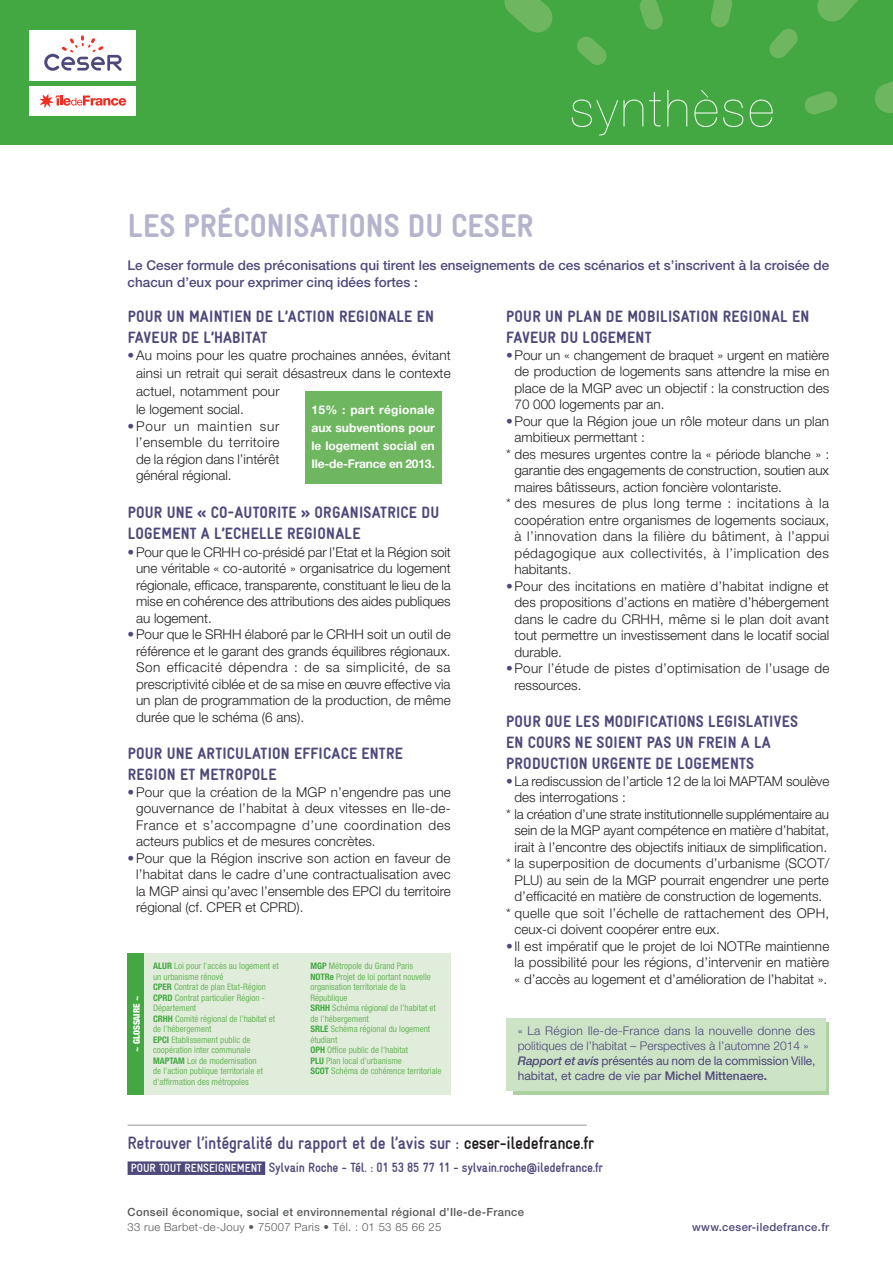
<style>
.page{position:relative;width:893px;height:1263px;background:#fff}
.page>*{position:absolute;margin:0;border:0;box-sizing:border-box;transform-origin:0 0}
.t1{font:900 condensed 33px "Gravur";letter-spacing:.005em;color:#b5b4cd}
.t2{font:700 condensed 18px "Gravur";letter-spacing:-.02em;color:#4e497a}
.t3{font:900 condensed 16.5px/21px "Gravur";letter-spacing:.015em;color:#4e497a}
.t4{font:300 13.5px/16.5px "Helvetica Neue";color:#231f20;text-align:justify}
.t5{font:500 13.5px/16.5px "Helvetica Neue";color:#4e497a}
.t6{font:300 13.5px/16.5px "Helvetica Neue";letter-spacing:.02em;color:#231f20}
.t7{font:300 13.5px "Helvetica Neue";letter-spacing:.035em;color:#231f20}
.t8{font:700 condensed 13.5px "Gravur";letter-spacing:-.02em;color:#4e497a}
.t9{font:300 13.5px "Helvetica Neue";letter-spacing:.03em;color:#231f20}
.t10{font:300 12px/15px "Helvetica Neue";color:#4e497a}
.t11{font:700 12px/18px "Helvetica Neue";color:#fff;text-align:justify}
.t12{font:500 11.25px "Helvetica Neue";letter-spacing:.03em;color:#57585a}
.t13{font:300 11.25px "Helvetica Neue";letter-spacing:.03em;color:#57585a}
.t14{font:500 11.25px "Helvetica Neue";letter-spacing:.03em;color:#4e497a}
.t15{font:condensed 9px/10.5px "Helvetica Neue";color:#6eb65f}
.t16{font:900 condensed 9px "Helvetica Neue";color:#fff}
.s1{color:#4e497a}
.s2{font-weight:700;color:#43a842}
.s3{font-weight:500;font-style:italic}
.s4{font-weight:400}
.s5{font-weight:500}
.s6{font-weight:700}
.s7{color:#231f20}
.s8{font-size:12px;color:#fff}
</style>
<div class="page">
<div style="left:0;top:0;width:893px;height:145px;background:#43a842"></div>
<svg style="left:817px;top:0;width:41px;height:22px"></svg>
<svg style="left:875px;top:81px;width:18px;height:32px"></svg>
<svg style="left:577px;top:37px;width:30px;height:28px"></svg>
<svg style="left:639px;top:0;width:24px;height:30px"></svg>
<svg style="left:710px;top:0;width:22px;height:27px"></svg>
<svg style="left:769px;top:29px;width:29px;height:29px"></svg>
<svg style="left:805px;top:91px;width:32px;height:24px"></svg>
<svg style="left:504px;top:0;width:49px;height:33px"></svg>
<svg style="left:572px;top:90px;width:201px;height:45px"></svg>
<div style="left:30px;top:30px;width:106px;height:51px;background:#fff"></div>
<div style="left:30px;top:86px;width:106px;height:29px;background:#fff"></div>
<svg style="left:40px;top:94px;width:86px;height:14px"></svg>
<svg style="left:44px;top:35px;width:78px;height:36px"></svg>
<div style="left:128px;top:953px;width:17px;height:142px;background:#43a842"></div>
<hr style="left:128px;top:1125px;width:458px;height:1px;background:#939598">
<div style="left:128px;top:1161px;width:137px;height:14px;background:#4e497a"></div>
<div style="left:305px;top:391px;width:136px;height:93px;background:#6eb65f"></div>
<div style="left:145px;top:953px;width:306px;height:142px;background:#e0eddb"></div>
<svg style="left:513px;top:1022px;width:316px;height:73px;background:#b1d4a5"></svg>
<div style="left:506px;top:1018px;width:320px;height:72px;background:#cde3c6"></div>
<h1 class="t1" style="left:128px;top:207px;width:407px">LES PRÉCONISATIONS DU CESER</h1>
<p class="t5" style="left:128px;top:257px;width:703px">Le Ceser formule des préconisations qui tirent les enseignements de ces scénarios et s’inscrivent à la croisée de chacun d’eux pour exprimer cinq idées fortes :</p>
<p class="t3" style="left:128px;top:306px;width:308px">POUR UN MAINTIEN DE L’ACTION REGIONALE EN<br>FAVEUR DE L’HABITAT</p>
<p class="t4" style="left:136px;top:346px;width:316px;line-height:18px;text-align:left;text-indent:-9px"><span class="s1">•</span>Au moins pour les quatre prochaines années, évitant ainsi un retrait qui serait désastreux dans le contexte actuel, notamment pour<br>le logement social.</p>
<p class="t4" style="left:136px;top:417px;width:145px;text-indent:-9px"><span class="s1">•</span>Pour un maintien sur l’ensemble du territoire de la région dans l’intérêt général régional.</p>
<p class="t3" style="left:128px;top:501px;width:313px">POUR UNE « CO-AUTORITE » ORGANISATRICE DU<br>LOGEMENT A L’ECHELLE REGIONALE</p>
<p class="t4" style="left:136px;top:543px;width:316px;text-indent:-9px"><span class="s1">•</span>Pour que le CRHH co-présidé par l’Etat et la Région soit une véritable « co-autorité » organisatrice du logement régionale, efficace, transparente, constituant le lieu de la mise en cohérence des attributions des aides publiques au logement.</p>
<p class="t4" style="left:136px;top:626px;width:316px;text-indent:-9px"><span class="s1">•</span>Pour que le SRHH élaboré par le CRHH soit un outil de référence et le garant des grands équilibres régionaux.<br>Son efficacité dépendra : de sa simplicité, de sa prescriptivité ciblée et de sa mise en œuvre effective via un plan de programmation de la production, de même durée que le schéma (6 ans).</p>
<p class="t3" style="left:128px;top:743px;width:277px">POUR UNE ARTICULATION EFFICACE ENTRE<br>REGION ET METROPOLE</p>
<p class="t4" style="left:136px;top:783px;width:316px;text-indent:-9px"><span class="s1">•</span>Pour que la création de la MGP n’engendre pas une gouvernance de l’habitat à deux vitesses en Ile-de-France et s’accompagne d’une coordination des acteurs publics et de mesures concrètes.</p>
<p class="t4" style="left:136px;top:849px;width:316px;text-indent:-9px"><span class="s1">•</span>Pour que la Région inscrive son action en faveur de l’habitat dans le cadre d’une contractualisation avec la MGP ainsi qu’avec l’ensemble des EPCI du territoire régional (cf. CPER et CPRD).</p>
<p class="t11" style="left:311px;top:400px;width:125px">15% : part régionale aux subventions pour le logement social en Ile-de-France en 2013.</p>
<p class="t16" style="left:131px;top:1052px;width:58px;rotate:-90deg">~ GLOSSAIRE ~</p>
<p class="t15" style="left:153px;top:960px;width:127px"><span class="s2">ALUR</span> Loi pour l’accès au logement et un urbanisme rénové<br><span class="s2">CPER</span> Contrat de plan Etat-Région<br><span class="s2">CPRD</span> Contrat particulier Région -<br>Département<br><span class="s2">CRHH</span> Comité régional de l’habitat et de l’hébergement<br><span class="s2">EPCI</span> Etablissement public de coopération inter communale<br><span class="s2">MAPTAM</span> Loi de modernisation<br>de l’action publique territoriale et d’affirmation des métropoles</p>
<p class="t15" style="left:310px;top:960px;width:133px"><span class="s2">MGP</span> Métropole du Grand Paris<br><span class="s2">NOTRe</span> Projet de loi portant nouvelle organisation territoriale de la<br>République<br><span class="s2">SRHH</span> Schéma régional de l’habitat et de l’hébergement<br><span class="s2">SRLE</span> Schéma régional du logement étudiant<br><span class="s2">OPH</span> Office public de l’habitat<br><span class="s2">PLU</span> Plan local d’urbanisme<br><span class="s2">SCOT</span> Schéma de cohérence territoriale</p>
<p class="t3" style="left:506px;top:306px;width:305px">POUR UN PLAN DE MOBILISATION REGIONAL EN<br>FAVEUR DU LOGEMENT</p>
<p class="t4" style="left:514px;top:346px;width:316px;text-indent:-9px"><span class="s1">•</span>Pour un « changement de braquet » urgent en matière de production de logements sans attendre la mise en place de la MGP avec un objectif : la construction des 70 000 logements par an.</p>
<p class="t4" style="left:506px;top:412px;width:324px"><span class="s1">•</span>Pour que la Région joue un rôle moteur dans un plan</p>
<p class="t4" style="left:514px;top:429px;width:132px">ambitieux permettant :</p>
<p class="t4" style="left:506px;top:445px;width:325px">* des mesures urgentes contre la « période blanche » :</p>
<p class="t4" style="left:514px;top:462px;width:316px">garantie des engagements de construction, soutien aux</p>
<p class="t4" style="left:514px;top:478px;width:269px">maires bâtisseurs, action foncière volontariste.</p>
<p class="t7" style="left:506px;top:495px;width:324px">* des mesures de plus long terme : incitations à la</p>
<p class="t4" style="left:514px;top:511px;width:316px">coopération entre organismes de logements sociaux,</p>
<p class="t9" style="left:514px;top:528px;width:316px">à l’innovation dans la filière du bâtiment, à l’appui</p>
<p class="t7" style="left:514px;top:545px;width:316px">pédagogique aux collectivités, à l’implication des</p>
<p class="t4" style="left:514px;top:561px;width:58px">habitants.</p>
<p class="t4" style="left:514px;top:577px;width:316px;text-indent:-9px"><span class="s1">•</span>Pour des incitations en matière d’habitat indigne et des propositions d’actions en matière d’hébergement dans le cadre du CRHH, même si le plan doit avant tout permettre un investissement dans le locatif social durable.</p>
<p class="t6" style="left:514px;top:660px;width:316px;text-indent:-9px"><span class="s1">•</span>Pour l’étude de pistes d’optimisation de l’usage de ressources.</p>
<p class="t3" style="left:506px;top:711px;width:294px">POUR QUE LES MODIFICATIONS LEGISLATIVES<br>EN COURS NE SOIENT PAS UN FREIN A LA<br>PRODUCTION URGENTE DE LOGEMENTS</p>
<p class="t4" style="left:506px;top:772px;width:325px"><span class="s1">•</span>La rediscussion de l’article 12 de la loi MAPTAM soulève</p>
<p class="t4" style="left:514px;top:789px;width:113px">des interrogations :</p>
<p class="t4" style="left:506px;top:805px;width:325px">* la création d’une strate institutionnelle supplémentaire au</p>
<p class="t4" style="left:514px;top:822px;width:316px">sein de la MGP ayant compétence en matière d’habitat,</p>
<p class="t4" style="left:514px;top:838px;width:314px">irait à l’encontre des objectifs initiaux de simplification.</p>
<p class="t4" style="left:506px;top:855px;width:325px">* la superposition de documents d’urbanisme (SCOT/</p>
<p class="t4" style="left:514px;top:871px;width:316px">PLU) au sein de la MGP pourrait engendrer une perte</p>
<p class="t4" style="left:514px;top:888px;width:309px">d’efficacité en matière de construction de logements.</p>
<p class="t6" style="left:506px;top:904px;width:325px">* quelle que soit l’échelle de rattachement des OPH,</p>
<p class="t4" style="left:514px;top:921px;width:207px">ceux-ci doivent coopérer entre eux.</p>
<p class="t4" style="left:514px;top:937px;width:316px;text-indent:-9px"><span class="s1">•</span> Il est impératif que le projet de loi NOTRe maintienne la possibilité pour les régions, d’intervenir en matière « d’accès au logement et d’amélioration de l’habitat ».</p>
<p class="t10" style="left:518px;top:1022px;width:299px">« La Région Ile-de-France dans la nouvelle donne des politiques de l’habitat – Perspectives à l’automne 2014 » <span class="s3">Rapport et avis</span> <span class="s4">présentés au nom de la commission Ville, habitat, et cadre de vie par</span> <span class="s5">Michel Mittenaere</span><span class="s6">.</span></p>
<h2 class="t2" style="left:128px;top:1133px;width:468px">Retrouver l’intégralité du rapport et de l’avis sur : <span class="s7">ceser-iledefrance.fr</span></h2>
<p class="t8" style="left:131px;top:1160px;width:474px"><span class="s8">POUR TOUT RENSEIGNEMENT</span> Sylvain Roche - Tél. : 01 53 85 77 11 - sylvain.roche@iledefrance.fr</p>
<p class="t12" style="left:128px;top:1205px;width:398px">Conseil économique, social et environnemental régional d’Ile-de-France</p>
<p class="t13" style="left:128px;top:1220px;width:315px">33 rue Barbet-de-Jouy • 75007 Paris • Tél. : 01 53 85 66 25</p>
<p class="t14" style="left:692px;top:1220px;width:139px">www.ceser-iledefrance.fr</p>
</div>
